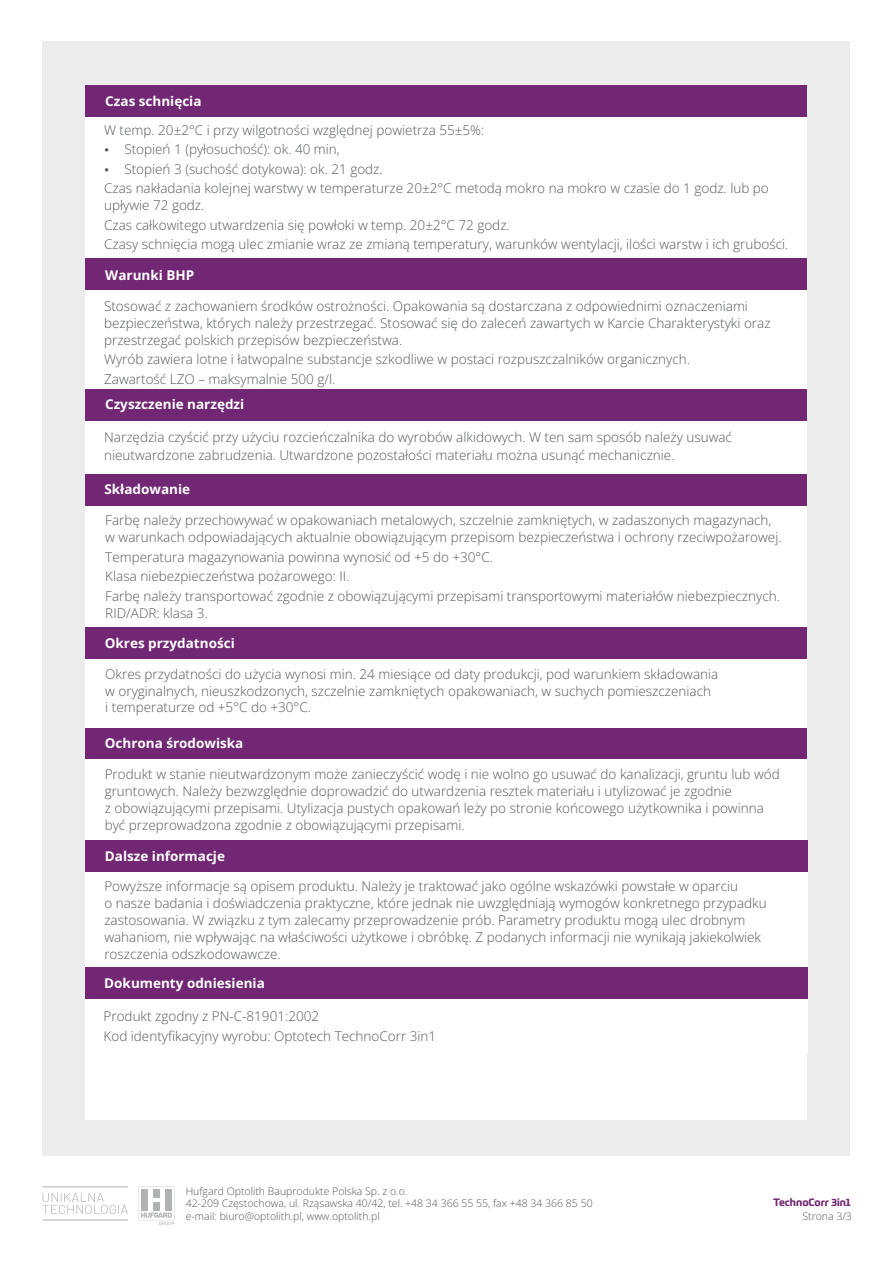
<style>
.page{position:relative;width:893px;height:1263px;background:#fff}
.page>*{position:absolute;margin:0;border:0;box-sizing:border-box;transform-origin:0 0}
.t1{font:300 13.5px/17.1px "Open Sans";color:#56595a}
.t2{font:300 13.5px/16.2px "Open Sans";color:#57585a}
.t3{font:700 13.5px "Open Sans";color:#fff}
.t4{font:300 10.5px/12.6px "Open Sans";color:#565656}
.t5{font:700 10.5px "Prometo";color:#712773}
</style>
<div class="page">
<div style="left:42px;top:42px;width:808px;height:1114px;background:#ececed"></div>
<div style="left:85px;top:477px;width:722px;height:642px;background:#fff"></div>
<svg style="left:138px;top:1186px;width:36px;height:39px"></svg>
<svg style="left:43px;top:1193px;width:85px;height:21px"></svg>
<hr style="left:43px;top:1220px;width:85px;height:1px;background:#b1b2b3">
<hr style="left:43px;top:1186px;width:85px;height:1px;background:#b1b2b3">
<div style="left:85px;top:117px;width:722px;height:474px;background:#fff"></div>
<div style="left:85px;top:727px;width:722px;height:32px;background:#712773"></div>
<div style="left:85px;top:389px;width:722px;height:32px;background:#712773"></div>
<div style="left:85px;top:258px;width:722px;height:32px;background:#712773"></div>
<div style="left:85px;top:474px;width:722px;height:31px;background:#712773"></div>
<div style="left:85px;top:627px;width:722px;height:32px;background:#712773"></div>
<div style="left:85px;top:85px;width:722px;height:32px;background:#712773"></div>
<div style="left:85px;top:840px;width:723px;height:32px;background:#712773"></div>
<div style="left:85px;top:872px;width:723px;height:143px;background:#fff"></div>
<div style="left:85px;top:990px;width:723px;height:63px;background:#fff"></div>
<div style="left:85px;top:967px;width:723px;height:32px;background:#712773"></div>
<p class="t3" style="left:105px;top:92px;width:98px">Czas schnięcia</p>
<p class="t1" style="left:104px;top:121px;width:382px">W temp. 20±2°C i przy wilgotności względnej powietrza 55±5%:</p>
<p class="t1" style="left:124px;top:141px;width:217px">Stopień 1 (pyłosuchość): ok. 40 min,</p>
<p class="t1" style="left:124px;top:160px;width:260px">Stopień 3 (suchość dotykowa): ok. 21 godz.</p>
<p class="t1" style="left:104px;top:180px;width:666px">Czas nakładania kolejnej warstwy w temperaturze 20±2°C metodą mokro na mokro w czasie do 1 godz. lub po</p>
<p class="t1" style="left:104px;top:195px;width:686px;line-height:19.5px">upływie 72 godz.<br>Czas całkowitego utwardzenia się powłoki w temp. 20±2°C 72 godz.<br>Czasy schnięcia mogą ulec zmianie wraz ze zmianą temperatury, warunków wentylacji, ilości warstw i ich grubości.</p>
<p class="t3" style="left:105px;top:265px;width:90px">Warunki BHP</p>
<p class="t1" style="left:104px;top:297px;width:668px">Stosować z zachowaniem środków ostrożności. Opakowania są dostarczana z odpowiednimi oznaczeniami bezpieczeństwa, których należy przestrzegać. Stosować się do zaleceń zawartych w Karcie Charakterystyki oraz przestrzegać polskich przepisów bezpieczeństwa.</p>
<p class="t1" style="left:104px;top:349px;width:587px;line-height:19.5px">Wyrób zawiera lotne i łatwopalne substancje szkodliwe w postaci rozpuszczalników organicznych.<br>Zawartość LZO – maksymalnie 500 g/l.</p>
<p class="t3" style="left:105px;top:395px;width:141px">Czyszczenie narzędzi</p>
<p class="t1" style="left:104px;top:429px;width:629px">Narzędzia czyścić przy użyciu rozcieńczalnika do wyrobów alkidowych. W ten sam sposób należy usuwać nieutwardzone zabrudzenia. Utwardzone pozostałości materiału można usunąć mechanicznie.</p>
<p class="t3" style="left:104px;top:479px;width:87px">Składowanie</p>
<p class="t1" style="left:105px;top:511px;width:678px">Farbę należy przechowywać w opakowaniach metalowych, szczelnie zamkniętych, w zadaszonych magazynach, w warunkach odpowiadających aktualnie obowiązującym przepisom bezpieczeństwa i ochrony rzeciwpożarowej.</p>
<p class="t1" style="left:105px;top:547px;width:676px;line-height:19.5px">Temperatura magazynowania powinna wynosić od +5 do +30°C.<br>Klasa niebezpieczeństwa pożarowego: II.<br>Farbę należy transportować zgodnie z obowiązującymi przepisami transportowymi materiałów niebezpiecznych.</p>
<p class="t1" style="left:105px;top:604px;width:104px">RID/ADR: klasa 3.</p>
<p class="t3" style="left:105px;top:634px;width:131px">Okres przydatności</p>
<p class="t2" style="left:105px;top:666px;width:615px">Okres przydatności do użycia wynosi min. 24 miesiące od daty produkcji, pod warunkiem składowania w oryginalnych, nieuszkodzonych, szczelnie zamkniętych opakowaniach, w suchych pomieszczeniach<br>i temperaturze od +5°C do +30°C.</p>
<p class="t3" style="left:105px;top:733px;width:140px">Ochrona środowiska</p>
<p class="t1" style="left:108px;top:771px;width:683px">Przechowywać w chłodnym i suchym otoczeniu. Unikać mrozu i bezpośredniego nasłonecznienia. Zaleca się zużycie</p>
<p class="t1" style="left:105px;top:765px;width:676px">Produkt w stanie nieutwardzonym może zanieczyścić wodę i nie wolno go usuwać do kanalizacji, gruntu lub wód gruntowych. Należy bezwzględnie doprowadzić do utwardzenia resztek materiału i utylizować je zgodnie<br>z obowiązującymi przepisami. Utylizacja pustych opakowań leży po stronie końcowego użytkownika i powinna być przeprowadzona zgodnie z obowiązującymi przepisami.</p>
<p class="t3" style="left:105px;top:847px;width:122px">Dalsze informacje</p>
<p class="t1" style="left:104px;top:877px;width:664px">Powyższe informacje są opisem produktu. Należy je traktować jako ogólne wskazówki powstałe w oparciu<br>o nasze badania i doświadczenia praktyczne, które jednak nie uwzględniają wymogów konkretnego przypadku zastosowania. W związku z tym zalecamy przeprowadzenie prób. Parametry produktu mogą ulec drobnym wahaniom, nie wpływając na właściwości użytkowe i obróbkę. Z podanych informacji nie wynikają jakiekolwiek roszczenia odszkodowawcze.</p>
<p class="t3" style="left:104px;top:974px;width:162px">Dokumenty odniesienia</p>
<p class="t1" style="left:104px;top:1006px;width:334px;line-height:19.5px">Produkt zgodny z PN-C-81901:2002<br>Kod identyfikacyjny wyrobu: Optotech TechnoCorr 3in1</p>
<p class="t4" style="left:186px;top:1184px;width:408px">Hufgard Optolith Bauprodukte Polska Sp. z o.o.<br>42-209 Częstochowa, ul. Rząsawska 40/42, tel. +48 34 366 55 55, fax +48 34 366 85 50 e-mail: biuro@optolith.pl, www.optolith.pl</p>
<p class="t5" style="left:773px;top:1197px;width:79px">TechnoCorr 3in1</p>
<p class="t4" style="left:802px;top:1209px;width:51px">Strona 3/3</p>
</div>
